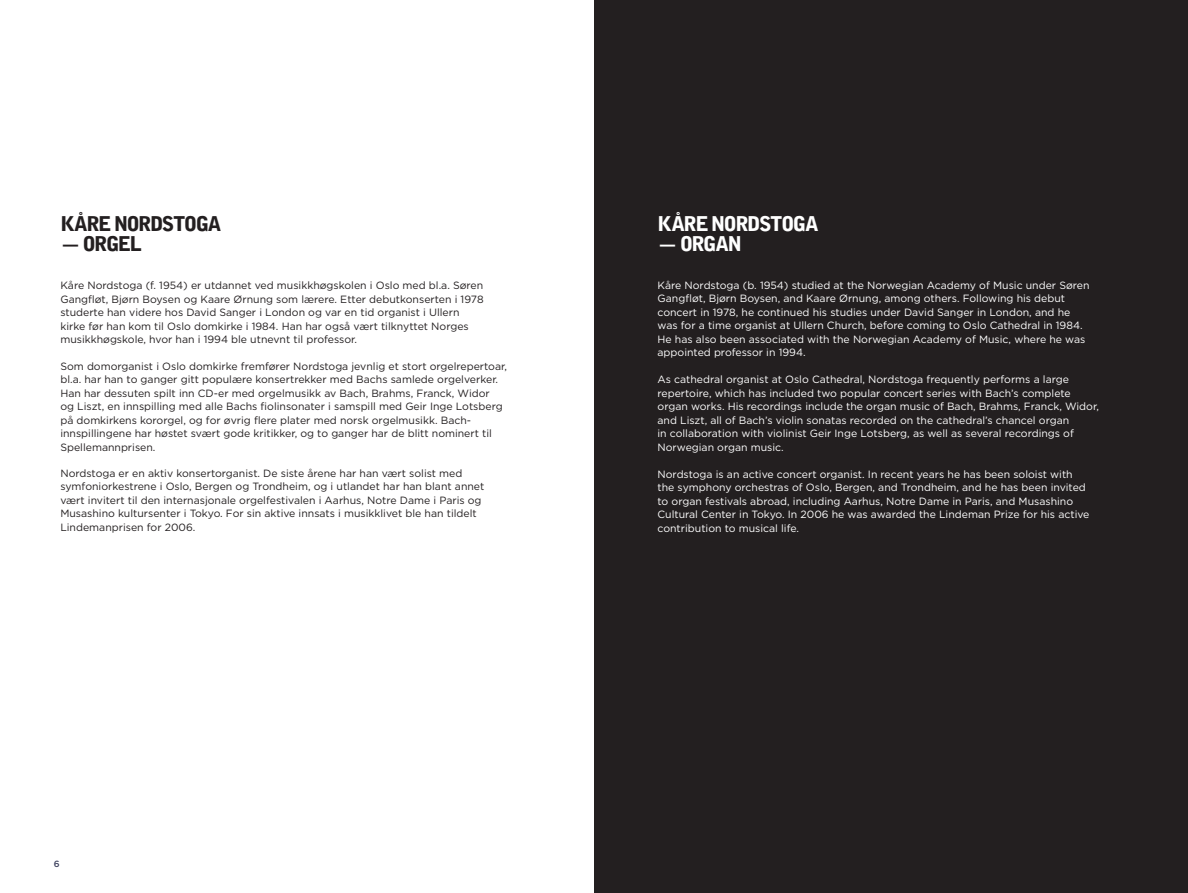
<style>
.page{position:relative;width:1188px;height:893px;background:#fff}
.page>*{position:absolute;margin:0;border:0;box-sizing:border-box;transform-origin:0 0}
.t1{font:900 20.25px "Bell Gothic";letter-spacing:-.08em;color:#231f20}
.t2{font:900 20.25px "Bell Gothic";letter-spacing:-.075em;color:#fff}
.t3{font:10.5px/13.5px "Gotham";color:#231f20}
.t4{font:10.5px/13.5px "Gotham";color:#fff}
.t5{font:500 9px "Gotham";color:#3d415e}
</style>
<div class="page">
<div style="left:594px;top:0;width:594px;height:893px;background:#231f20"></div>
<p class="t1" style="left:60px;top:212px;width:163px">KÅRE NORDSTOGA</p>
<p class="t1" style="left:60px;top:231px;width:83px">— ORGEL</p>
<p class="t3" style="left:60px;top:279px;width:425px">Kåre Nordstoga (f. 1954) er utdannet ved musikkhøgskolen i Oslo med bl.a. Søren Gangfløt, Bjørn Boysen og Kaare Ørnung som lærere. Etter debutkonserten i 1978 studerte han videre hos David Sanger i London og var en tid organist i Ullern kirke før han kom til Oslo domkirke i 1984. Han har også vært tilknyttet Norges musikkhøgskole, hvor han i 1994 ble utnevnt til professor.</p>
<p class="t3" style="left:60px;top:359px;width:448px">Som domorganist i Oslo domkirke fremfører Nordstoga jevnlig et stort orgelrepertoar, bl.a. har han to ganger gitt populære konsertrekker med Bachs samlede orgelverker.<br>Han har dessuten spilt inn CD-er med orgelmusikk av Bach, Brahms, Franck, Widor<br>og Liszt, en innspilling med alle Bachs fiolinsonater i samspill med Geir Inge Lotsberg på domkirkens kororgel, og for øvrig flere plater med norsk orgelmusikk. Bach&shy;innspillingene har høstet svært gode kritikker, og to ganger har de blitt nominert til Spellemannprisen.</p>
<p class="t3" style="left:60px;top:466px;width:426px">Nordstoga er en aktiv konsertorganist. De siste årene har han vært solist med symfoniorkestrene i Oslo, Bergen og Trondheim, og i utlandet har han blant annet vært invitert til den internasjonale orgelfestivalen i Aarhus, Notre Dame i Paris og Musashino kultursenter i Tokyo. For sin aktive innsats i musikklivet ble han tildelt Lindemanprisen for 2006.</p>
<p class="t5" style="left:54px;top:858px;width:7px">6</p>
<p class="t2" style="left:658px;top:212px;width:163px">KÅRE NORDSTOGA</p>
<p class="t2" style="left:658px;top:231px;width:86px">— ORGAN</p>
<p class="t4" style="left:658px;top:278px;width:433px">Kåre Nordstoga (b. 1954) studied at the Norwegian Academy of Music under Søren Gangfløt, Bjørn Boysen, and Kaare Ørnung, among others. Following his debut concert in 1978, he continued his studies under David Sanger in London, and he was for a time organist at Ullern Church, before coming to Oslo Cathedral in 1984.<br>He has also been associated with the Norwegian Academy of Music, where he was appointed professor in 1994.</p>
<p class="t4" style="left:658px;top:372px;width:443px">As cathedral organist at Oslo Cathedral, Nordstoga frequently performs a large repertoire, which has included two popular concert series with Bach’s complete organ works. His recordings include the organ music of Bach, Brahms, Franck, Widor, and Liszt, all of Bach’s violin sonatas recorded on the cathedral’s chancel organ<br>in collaboration with violinist Geir Inge Lotsberg, as well as several recordings of Norwegian organ music.</p>
<p class="t4" style="left:658px;top:467px;width:433px">Nordstoga is an active concert organist. In recent years he has been soloist with the symphony orchestras of Oslo, Bergen, and Trondheim, and he has been invited to organ festivals abroad, including Aarhus, Notre Dame in Paris, and Musashino Cultural Center in Tokyo. In 2006 he was awarded the Lindeman Prize for his active contribution to musical life.</p>
</div>
